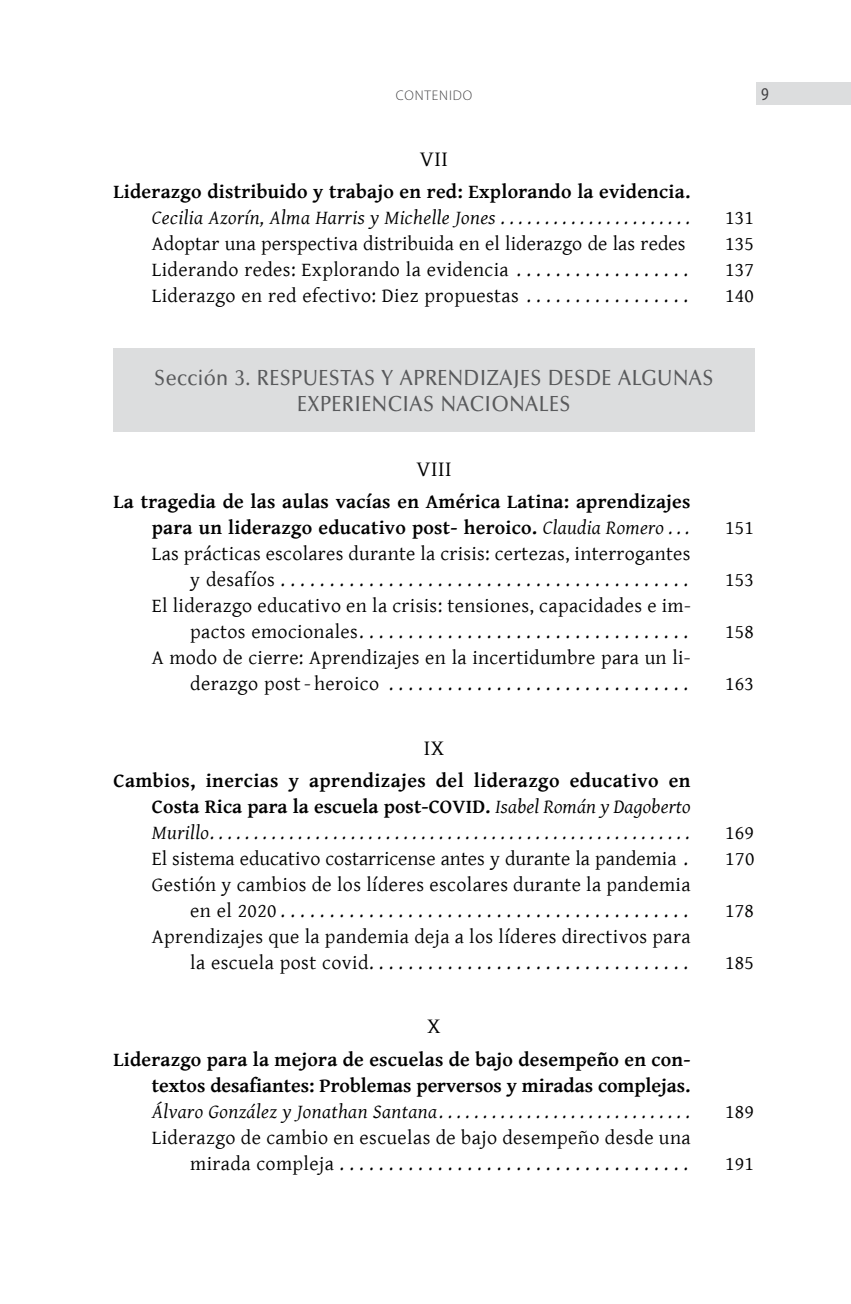
<style>
.page{position:relative;width:851px;height:1304px;background:#fff}
.page>*{position:absolute;margin:0;border:0;box-sizing:border-box;transform-origin:0 0}
.t1{font:500 22px/26px "Optima LT Std";letter-spacing:.02em;color:#58595b;text-align:center;scale:.9 1}
.t2{font:22px "Gentium Basic";letter-spacing:.02em;color:#000}
.t3{font:20px/26px "Gentium Basic";letter-spacing:.02em;color:#000;text-align:right}
.t4{font:700 20px/26px "Gentium Basic";letter-spacing:.01em;color:#000;text-align:right}
.t5{font:italic 20px "Gentium Basic";letter-spacing:.02em;color:#000}
.t6{font:20px "Gentium Basic";color:#000}
.t7{font:semi-condensed 18px "Myriad Pro";color:#414042;scale:.9 1}
.t8{font:300 14px "Myriad Pro";letter-spacing:.06em;color:#414042}
.s1{font-weight:400;font-style:italic}
</style>
<div class="page">
<div style="left:756px;top:82px;width:94px;height:22px;background:#dcddde"></div>
<div style="left:113px;top:348px;width:641px;height:83px;background:#dcddde"></div>
<p class="t8" style="left:396px;top:88px;width:78px">CONTENIDO</p>
<p class="t7" style="left:760px;top:84px;width:10px">9</p>
<p class="t2" style="left:420px;top:142px;width:30px">VII</p>
<p class="t4" style="left:113px;top:178px;width:578px">Liderazgo distribuido y trabajo en red: Explorando la evidencia.</p>
<p class="t5" style="left:152px;top:203px;width:539px">Cecilia Azorín, Alma Harris y Michelle Jones . . . . . . . . . . . . . . . . . . . . . .</p>
<p class="t3" style="left:725px;top:204px;width:30px">131</p>
<p class="t3" style="left:152px;top:230px;width:535px">Adoptar una perspectiva distribuida en el liderazgo de las redes</p>
<p class="t3" style="left:725px;top:230px;width:30px">135</p>
<p class="t3" style="left:152px;top:256px;width:537px">Liderando redes: Explorando la evidencia . . . . . . . . . . . . . . . . . .</p>
<p class="t3" style="left:725px;top:256px;width:30px">137</p>
<p class="t3" style="left:152px;top:282px;width:537px">Liderazgo en red efectivo: Diez propuestas . . . . . . . . . . . . . . . . .</p>
<p class="t3" style="left:725px;top:282px;width:30px">140</p>
<p class="t1" style="left:154px;top:366px;width:623px">Sección 3. RESPUESTAS Y APRENDIZAJES DESDE ALGUNAS<br>EXPERIENCIAS NACIONALES</p>
<p class="t2" style="left:416px;top:453px;width:37px">VIII</p>
<p class="t4" style="left:113px;top:488px;width:578px">La tragedia de las aulas vacías en América Latina: aprendizajes para un liderazgo educativo post- heroico. <span class="s1">Claudia Romero . . .</span></p>
<p class="t3" style="left:152px;top:540px;width:540px">Las prácticas escolares durante la crisis: certezas, interrogantes y desafíos ..........................................</p>
<p class="t3" style="left:152px;top:592px;width:540px">El liderazgo educativo en la crisis: tensiones, capacidades e im&shy;pactos emocionales ..................................</p>
<p class="t3" style="left:152px;top:644px;width:540px">A modo de cierre: Aprendizajes en la incertidumbre para un li&shy;derazgo post - heroico ...............................</p>
<p class="t2" style="left:423px;top:731px;width:22px">IX</p>
<p class="t4" style="left:152px;top:767px;width:540px;text-align:justify;text-indent:-38px">Cambios, inercias y aprendizajes del liderazgo educativo en Costa Rica para la escuela post-COVID. <span class="s1">Isabel Román y Dagoberto Murillo.......................................................</span></p>
<p class="t3" style="left:725px;top:514px;width:30px">151</p>
<p class="t3" style="left:725px;top:566px;width:30px">153</p>
<p class="t3" style="left:725px;top:618px;width:30px">158</p>
<p class="t3" style="left:725px;top:670px;width:30px">163</p>
<p class="t3" style="left:725px;top:819px;width:30px">169</p>
<p class="t6" style="left:152px;top:844px;width:537px">El sistema educativo costarricense antes y durante la pandemia .</p>
<p class="t3" style="left:725px;top:845px;width:31px">170</p>
<p class="t3" style="left:152px;top:871px;width:540px">Gestión y cambios de los líderes escolares durante la pandemia en el 2020 ..........................................</p>
<p class="t3" style="left:725px;top:897px;width:30px">178</p>
<p class="t3" style="left:152px;top:923px;width:540px">Aprendizajes que la pandemia deja a los líderes directivos para la escuela post covid .................................</p>
<p class="t3" style="left:725px;top:949px;width:30px">185</p>
<p class="t2" style="left:427px;top:1010px;width:15px">X</p>
<p class="t4" style="left:113px;top:1046px;width:578px">Liderazgo para la mejora de escuelas de bajo desempeño en con&shy;textos desafiantes: Problemas perversos y miradas complejas.</p>
<p class="t5" style="left:152px;top:1097px;width:539px">Álvaro González y Jonathan Santana.............................</p>
<p class="t3" style="left:725px;top:1098px;width:30px">189</p>
<p class="t3" style="left:152px;top:1124px;width:540px">Liderazgo de cambio en escuelas de bajo desempeño desde una mirada compleja ....................................</p>
<p class="t3" style="left:725px;top:1150px;width:30px">191</p>
</div>
